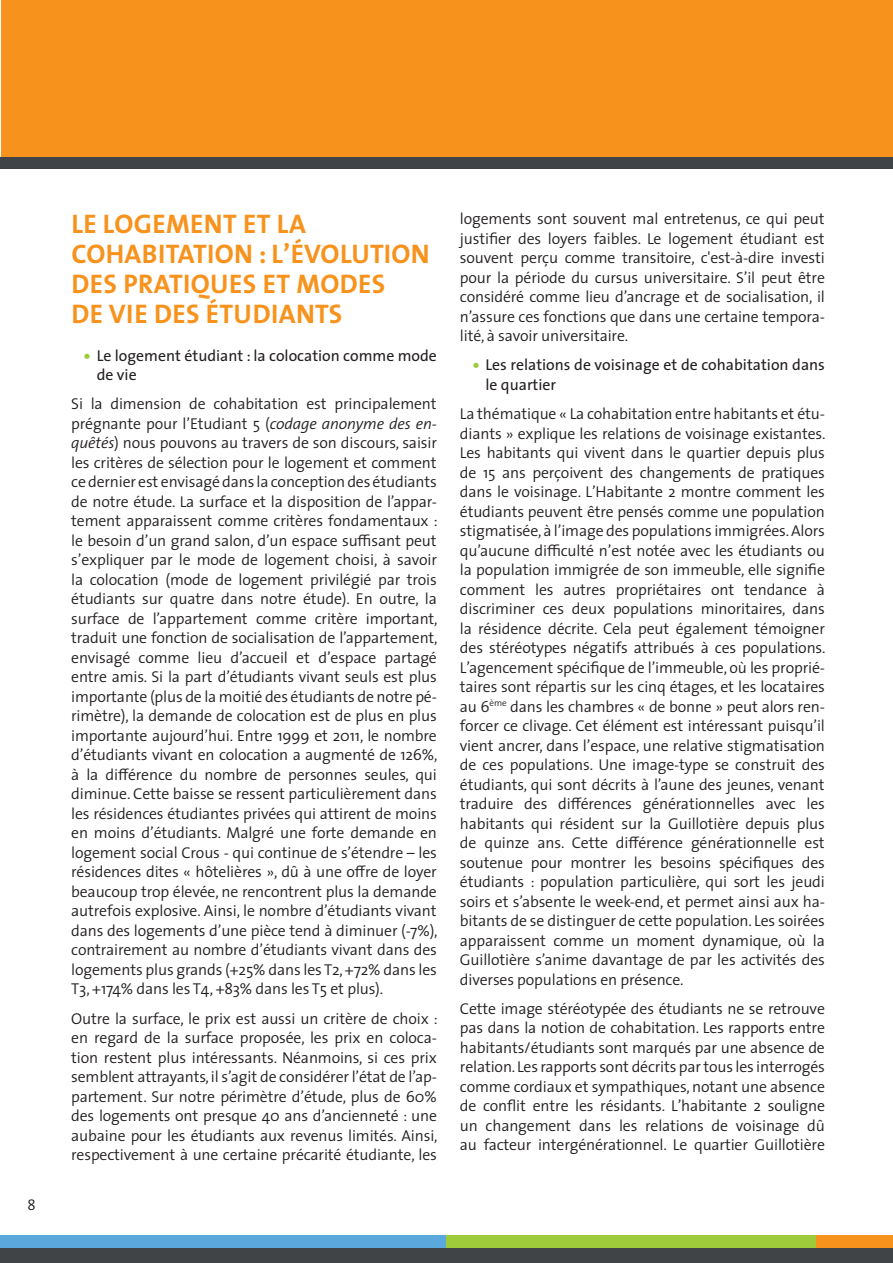
<style>
.page{position:relative;width:893px;height:1263px;background:#fff}
.page>*{position:absolute;margin:0;border:0;box-sizing:border-box;transform-origin:0 0}
._01_TITRE{font:700 27px/30px "The Sans";letter-spacing:.015em;color:#f7931d}
._00_COURANT{font:300 15.75px/19.5px "The Sans";letter-spacing:-.01em;color:#231f20;text-align:justify}
.t1{font:15.75px/19.5px "The Sans";color:#231f20}
.t2{font:300 15px "The Sans";color:#231f20}
.s1{font-family:"The Sans Extra Bold Caps";color:#9ecb3a}
.s2{font-style:italic}
</style>
<div class="page">
<div style="left:0;top:1248px;width:893px;height:15px;background:#414446"></div>
<div style="left:0;top:1235px;width:446px;height:13px;background:#5ba8dc"></div>
<div style="left:446px;top:1235px;width:370px;height:13px;background:#9ecb3a"></div>
<div style="left:816px;top:1235px;width:77px;height:13px;background:#f7931d"></div>
<div style="left:1px;top:0;width:892px;height:160px;background:#f7931d"></div>
<div style="left:1px;top:157px;width:892px;height:12px;background:#414446"></div>
<p class="t2" style="left:28px;top:1193px;width:10px">8</p>
<p class="_01_TITRE" style="left:71px;top:208px;width:360px">LE LOGEMENT ET LA<br>COHABITATION : L’ÉVOLUTION<br>DES PRATIQUES ET MODES<br>DE VIE DES ÉTUDIANTS</p>
<p class="t1" style="left:97px;top:345px;width:342px;text-indent:-13px"><span class="s1">•</span> Le logement étudiant : la colocation comme mode de vie</p>
<p class="_00_COURANT" style="left:71px;top:394px;width:368px">Si la dimension de cohabitation est principalement prégnante pour l’Etudiant 5 (<span class="s2">codage anonyme des en&shy;quêtés</span>) nous pouvons au travers de son discours, saisir les critères de sélection pour le logement et comment ce dernier est envisagé dans la conception des étudiants de notre étude. La surface et la disposition de l’appar&shy;tement apparaissent comme critères fondamentaux : le besoin d’un grand salon, d’un espace suffisant peut s’expliquer par le mode de logement choisi, à savoir la colocation (mode de logement privilégié par trois étudiants sur quatre dans notre étude). En outre, la surface de l’appartement comme critère important, traduit une fonction de socialisation de l’appartement, envisagé comme lieu d’accueil et d’espace partagé entre amis. Si la part d’étudiants vivant seuls est plus importante (plus de la moitié des étudiants de notre pé&shy;rimètre), la demande de colocation est de plus en plus importante aujourd’hui. Entre 1999 et 2011, le nombre d’étudiants vivant en colocation a augmenté de 126%, à la différence du nombre de personnes seules, qui diminue. Cette baisse se ressent particulièrement dans les résidences étudiantes privées qui attirent de moins en moins d’étudiants. Malgré une forte demande en logement social Crous - qui continue de s’étendre – les résidences dites « hôtelières », dû à une offre de loyer beaucoup trop élevée, ne rencontrent plus la demande autrefois explosive. Ainsi, le nombre d’étudiants vivant dans des logements d’une pièce tend à diminuer (-7%), contrairement au nombre d’étudiants vivant dans des logements plus grands (+25% dans les T2, +72% dans les T3, +174% dans les T4, +83% dans les T5 et plus).</p>
<p class="_00_COURANT" style="left:71px;top:1008px;width:368px">Outre la surface, le prix est aussi un critère de choix : en regard de la surface proposée, les prix en coloca&shy;tion restent plus intéressants. Néanmoins, si ces prix semblent attrayants, il s’agit de considérer l’état de l’ap&shy;partement. Sur notre périmètre d’étude, plus de 60% des logements ont presque 40 ans d’ancienneté : une aubaine pour les étudiants aux revenus limités. Ainsi, respectivement à une certaine précarité étudiante, les</p>
<p class="_00_COURANT" style="left:460px;top:208px;width:367px">logements sont souvent mal entretenus, ce qui peut justifier des loyers faibles. Le logement étudiant est souvent perçu comme transitoire, c'est-à-dire investi pour la période du cursus universitaire. S’il peut être considéré comme lieu d’ancrage et de socialisation, il n’assure ces fonctions que dans une certaine tempora&shy;lité, à savoir universitaire.</p>
<p class="t1" style="left:485px;top:355px;width:341px;text-indent:-13px"><span class="s1">•</span> Les relations de voisinage et de cohabitation dans le quartier</p>
<p class="_00_COURANT" style="left:460px;top:403px;width:367px">La thématique « La cohabitation entre habitants et étu&shy;diants » explique les relations de voisinage existantes.<br>Les habitants qui vivent dans le quartier depuis plus de 15 ans perçoivent des changements de pratiques dans le voisinage. L’Habitante 2 montre comment les étudiants peuvent être pensés comme une population stigmatisée, à l’image des populations immigrées. Alors qu’aucune difficulté n’est notée avec les étudiants ou la population immigrée de son immeuble, elle signifie comment les autres propriétaires ont tendance à discriminer ces deux populations minoritaires, dans la résidence décrite. Cela peut également témoigner des stéréotypes négatifs attribués à ces populations.<br>L’agencement spécifique de l’immeuble, où les proprié&shy;taires sont répartis sur les cinq étages, et les locataires au 6<sup>ème</sup> dans les chambres « de bonne » peut alors ren&shy;forcer ce clivage. Cet élément est intéressant puisqu’il vient ancrer, dans l’espace, une relative stigmatisation de ces populations. Une image-type se construit des étudiants, qui sont décrits à l’aune des jeunes, venant traduire des différences générationnelles avec les habitants qui résident sur la Guillotière depuis plus de quinze ans. Cette différence générationnelle est soutenue pour montrer les besoins spécifiques des étudiants : population particulière, qui sort les jeudi soirs et s’absente le week-end, et permet ainsi aux ha&shy;bitants de se distinguer de cette population. Les soirées apparaissent comme un moment dynamique, où la Guillotière s’anime davantage de par les activités des diverses populations en présence.</p>
<p class="_00_COURANT" style="left:460px;top:998px;width:367px">Cette image stéréotypée des étudiants ne se retrouve pas dans la notion de cohabitation. Les rapports entre habitants/étudiants sont marqués par une absence de relation. Les rapports sont décrits par tous les interrogés comme cordiaux et sympathiques, notant une absence de conflit entre les résidants. L’habitante 2 souligne un changement dans les relations de voisinage dû au facteur intergénérationnel. Le quartier Guillotière</p>
</div>
